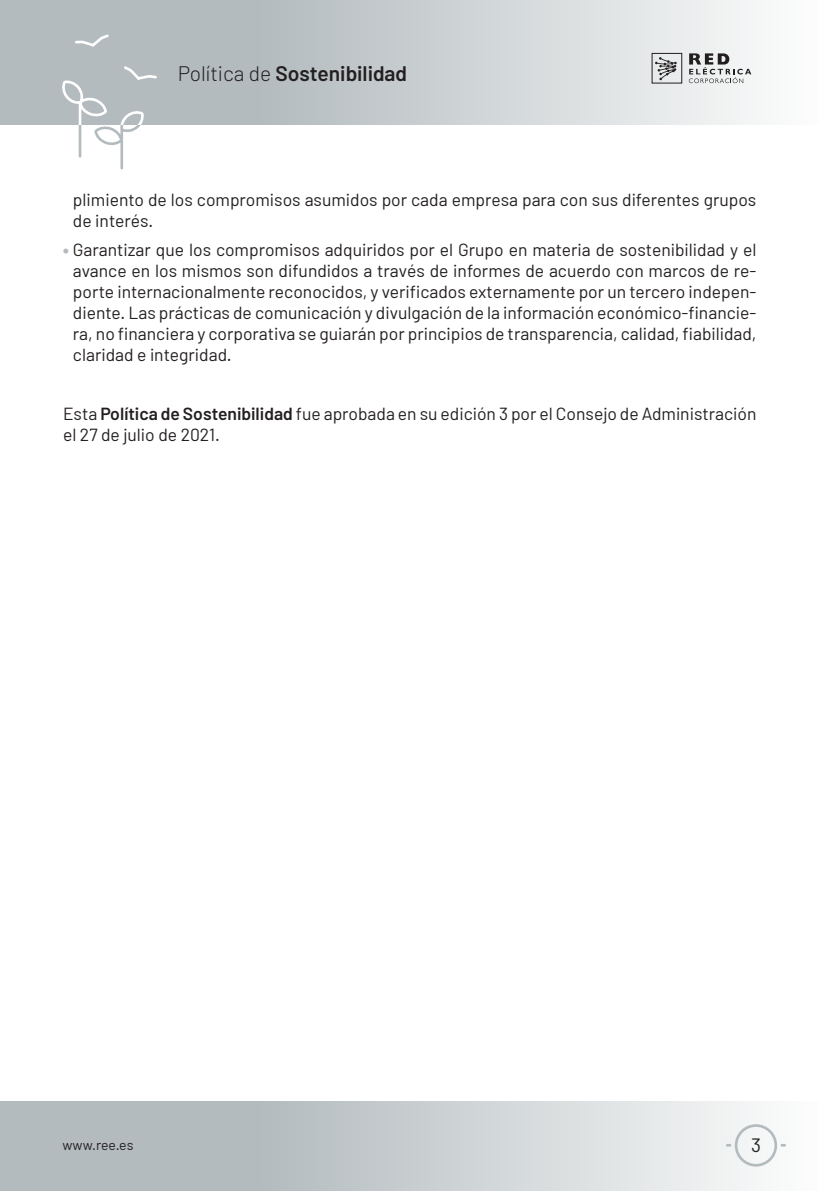
<style>
.page{position:relative;width:819px;height:1191px;background:#fff}
.page>*{position:absolute;margin:0;border:0;box-sizing:border-box;transform-origin:0 0}
.t1{font:600 21px "Barlow";color:#231f20}
.t2{font:19.25px "Barlow";color:#231f20}
.TextoN{font:17.5px/21px "Barlow";color:#231f20}
.t3{font:14px "Barlow";color:#231f20}
.s1{font-weight:300}
.s2{font-weight:900;color:#b3bbbe}
.s3{font-weight:600}
</style>
<div class="page">
<div style="left:0;top:1101px;width:819px;height:90px;background:linear-gradient(to right,#a3adb1,#f5f6f6)"></div>
<div style="left:0;top:0;width:819px;height:124px;background:linear-gradient(to right,#a3adb0,#f5f6f7)"></div>
<svg style="left:61px;top:32px;width:97px;height:138px"></svg>
<div style="left:651px;top:53px;width:31px;height:30px;border:1px solid #231f20"></div>
<svg style="left:688px;top:53px;width:63px;height:30px"></svg>
<svg style="left:655px;top:57px;width:21px;height:23px"></svg>
<div style="left:734px;top:1124px;width:43px;height:42px;border:3px solid #b3bbbe;border-radius:50%"></div>
<p class="t1" style="left:178px;top:60px;width:231px"><span class="s1">Política de</span> Sostenibilidad</p>
<p class="TextoN" style="left:73px;top:189px;width:685px">plimiento de los compromisos asumidos por cada empresa para con sus diferentes grupos de interés.</p>
<p class="TextoN" style="left:73px;top:238px;width:685px;text-align:justify;text-indent:-10px"><span class="s2">•</span> Garantizar que los compromisos adquiridos por el Grupo en materia de sostenibilidad y el avance en los mismos son difundidos a través de informes de acuerdo con marcos de re&shy;porte internacionalmente reconocidos, y verificados externamente por un tercero indepen&shy;diente. Las prácticas de comunicación y divulgación de la información económico-financie&shy;ra, no financiera y corporativa se guiarán por principios de transparencia, calidad, fiabilidad, claridad e integridad.</p>
<p class="TextoN" style="left:63px;top:403px;width:695px">Esta <span class="s3">Política de Sostenibilidad</span> fue aprobada en su edición 3 por el Consejo de Administración el 27 de julio de 2021.</p>
<p class="t3" style="left:63px;top:1136px;width:72px">www.ree.es</p>
<p class="t2" style="left:751px;top:1133px;width:11px">3</p>
</div>
